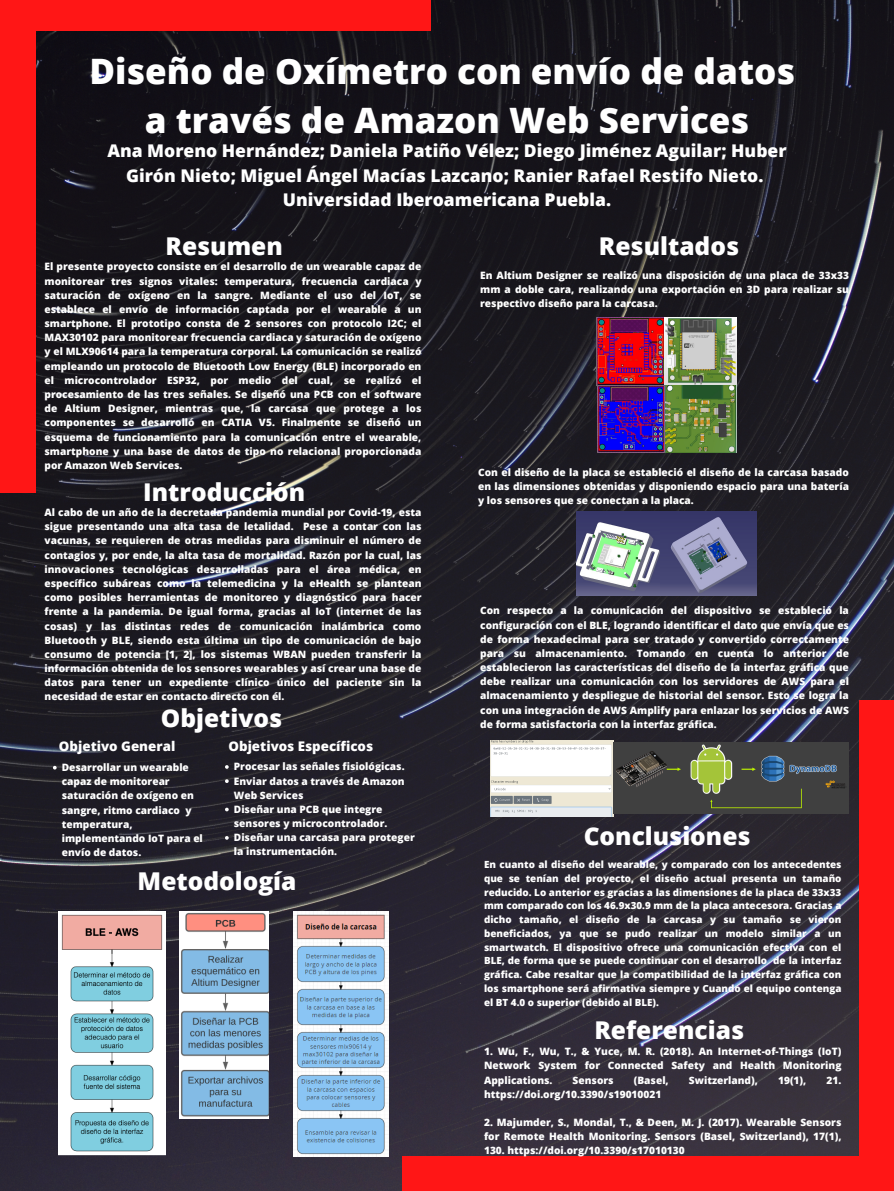
<style>
.page{position:relative;width:894px;height:1191px;background:#fff}
.page>*{position:absolute;margin:0;border:0;box-sizing:border-box;transform-origin:0 0}
.t1{font:800 35px/48.9px "Open Sans";color:#fff;text-align:center}
.t2{font:800 24.5px "Open Sans";color:#fff}
.t3{font:800 17.5px/24.4px "Open Sans";color:#fff;text-align:center}
.t4{font:800 13.3px "Open Sans";color:#fff}
.t5{font:800 10.15px/14.2px "Open Sans";color:#fff;text-align:justify}
.t6{font:800 9.83px/13.8px "Open Sans";color:#fff;text-align:justify}
</style>
<div class="page">
<img style="left:0;top:0;width:893px;height:1190px">
<div style="left:0;top:0;width:36px;height:493px;background:#ff1616"></div>
<div style="left:0;top:0;width:430px;height:30px;background:#ff1616"></div>
<div style="left:402px;top:1156px;width:491px;height:34px;background:#ff1616"></div>
<div style="left:858px;top:700px;width:35px;height:490px;background:#ff1616"></div>
<img style="left:490px;top:740px;width:123px;height:76px">
<img style="left:613px;top:742px;width:235px;height:72px">
<img style="left:596px;top:318px;width:140px;height:134px">
<img style="left:576px;top:511px;width:179px;height:84px">
<img style="left:59px;top:911px;width:107px;height:245px">
<img style="left:293px;top:911px;width:95px;height:245px">
<img style="left:179px;top:911px;width:89px;height:207px">
<svg style="left:53px;top:765px;width:4px;height:4px"></svg>
<svg style="left:225px;top:779px;width:3px;height:4px"></svg>
<svg style="left:225px;top:807px;width:3px;height:4px"></svg>
<p class="t1" style="left:89px;top:46px;width:706px">Diseño de Oxímetro con envío de datos a través de Amazon Web Services</p>
<p class="t3" style="left:107px;top:138px;width:680px">Ana Moreno Hernández; Daniela Patiño Vélez; Diego Jiménez Aguilar; Huber<br>Girón Nieto; Miguel Ángel Macías Lazcano; Ranier Rafael Restifo Nieto.</p>
<p class="t3" style="left:283px;top:187px;width:330px">Universidad Iberoamericana Puebla.</p>
<p class="t2" style="left:165px;top:229px;width:119px">Resumen</p>
<p class="t5" style="left:44px;top:259px;width:378px">El presente proyecto consiste en el desarrollo de un wearable capaz de monitorear tres signos vitales: temperatura, frecuencia cardiaca y saturación de oxígeno en la sangre. Mediante el uso del IoT, se establece el envío de información captada por el wearable a un smartphone. El prototipo consta de 2 sensores con protocolo I2C; el MAX30102 para monitorear frecuencia cardiaca y saturación de oxígeno y el MLX90614 para la temperatura corporal. La comunicación se realizó empleando un protocolo de Bluetooth Low Energy (BLE) incorporado en el microcontrolador ESP32, por medio del cual, se realizó el procesamiento de las tres señales. Se diseñó una PCB con el software de Altium Designer, mientras que, la carcasa que protege a los componentes se desarrolló en CATIA V5. Finalmente se diseñó un esquema de funcionamiento para la comunicación entre el wearable, smartphone y una base de datos de tipo no relacional proporcionada por Amazon Web Services.</p>
<p class="t2" style="left:143px;top:474px;width:163px">Introducción</p>
<p class="t5" style="left:44px;top:505px;width:378px">Al cabo de un año de la decretada pandemia mundial por Covid-19, esta sigue presentando una alta tasa de letalidad. Pese a contar con las vacunas, se requieren de otras medidas para disminuir el número de contagios y, por ende, la alta tasa de mortalidad. Razón por la cual, las innovaciones tecnológicas desarrolladas para el área médica, en específico subáreas como la telemedicina y la eHealth se plantean como posibles herramientas de monitoreo y diagnóstico para hacer frente a la pandemia. De igual forma, gracias al IoT (internet de las cosas) y las distintas redes de comunicación inalámbrica como Bluetooth y BLE, siendo esta última un tipo de comunicación de bajo consumo de potencia [1, 2], los sistemas WBAN pueden transferir la información obtenida de los sensores wearables y así crear una base de datos para tener un expediente clínico único del paciente sin la necesidad de estar en contacto directo con él.</p>
<p class="t2" style="left:161px;top:700px;width:123px">Objetivos</p>
<p class="t4" style="left:59px;top:737px;width:118px">Objetivo General</p>
<p class="t4" style="left:228px;top:736px;width:146px">Objetivos Específicos</p>
<p class="t5" style="left:234px;top:759px;width:172px">Procesar las señales fisiológicas.</p>
<p class="t5" style="left:234px;top:773px;width:172px">Enviar datos a través de Amazon<br>Web Services</p>
<p class="t5" style="left:234px;top:802px;width:155px">Diseñar una PCB que integre sensores y microcontrolador.</p>
<p class="t5" style="left:234px;top:830px;width:182px">Diseñar una carcasa para proteger la instrumentación.</p>
<p class="t5" style="left:62px;top:760px;width:142px;text-align:left">Desarrollar un wearable capaz de monitorear saturación de oxígeno en sangre, ritmo cardiaco y temperatura, implementando IoT para el envío de datos.</p>
<p class="t2" style="left:137px;top:863px;width:160px">Metodología</p>
<p class="t2" style="left:598px;top:229px;width:142px">Resultados</p>
<p class="t5" style="left:480px;top:268px;width:370px">En Altium Designer se realizó una disposición de una placa de 33x33 mm a doble cara, realizando una exportación en 3D para realizar su respectivo diseño para la carcasa.</p>
<p class="t5" style="left:478px;top:464px;width:372px">Con el diseño de la placa se estableció el diseño de la carcasa basado en las dimensiones obtenidas y disponiendo espacio para una batería y los sensores que se conectan a la placa.</p>
<p class="t5" style="left:480px;top:603px;width:370px">Con respecto a la comunicación del dispositivo se estableció la configuración con el BLE, logrando identificar el dato que envía que es de forma hexadecimal para ser tratado y convertido correctamente para su almacenamiento. Tomando en cuenta lo anterior de establecieron las características del diseño de la interfaz gráfica que debe realizar una comunicación con los servidores de AWS para el almacenamiento y despliegue de historial del sensor. Esto se logra la con una integración de AWS Amplify para enlazar los servicios de AWS de forma satisfactoria con la interfaz gráfica.</p>
<p class="t2" style="left:583px;top:818px;width:168px">Conclusiones</p>
<p class="t6" style="left:484px;top:857px;width:359px">En cuanto al diseño del wearable, y comparado con los antecedentes que se tenían del proyecto, el diseño actual presenta un tamaño reducido. Lo anterior es gracias a las dimensiones de la placa de 33x33 mm comparado con los 46.9x30.9 mm de la placa antecesora. Gracias a dicho tamaño, el diseño de la carcasa y su tamaño se vieron beneficiados, ya que se pudo realizar un modelo similar a un smartwatch. El dispositivo ofrece una comunicación efectiva con el BLE, de forma que se puede continuar con el desarrollo de la interfaz gráfica. Cabe resaltar que la compatibilidad de la interfaz gráfica con los smartphone será afirmativa siempre y Cuando el equipo contenga el BT 4.0 o superior (debido al BLE).</p>
<p class="t2" style="left:594px;top:1013px;width:151px">Referencias</p>
<p class="t5" style="left:484px;top:1044px;width:359px">1. Wu, F., Wu, T., &amp; Yuce, M. R. (2018). An Internet-of-Things (IoT)<br>Network System for Connected Safety and Health Monitoring Applications.</p>
<p class="t5" style="left:572px;top:1072px;width:42px">Sensors</p>
<p class="t5" style="left:633px;top:1072px;width:36px">(Basel,</p>
<p class="t5" style="left:688px;top:1072px;width:70px">Switzerland),</p>
<p class="t5" style="left:777px;top:1072px;width:30px">19(1),</p>
<p class="t5" style="left:826px;top:1072px;width:16px">21.</p>
<p class="t5" style="left:484px;top:1086px;width:179px">https://doi.org/10.3390/s19010021</p>
<p class="t5" style="left:484px;top:1114px;width:359px">2. Majumder, S., Mondal, T., &amp; Deen, M. J. (2017). Wearable Sensors for Remote Health Monitoring. Sensors (Basel, Switzerland), 17(1), 130. https://doi.org/10.3390/s17010130</p>
</div>
